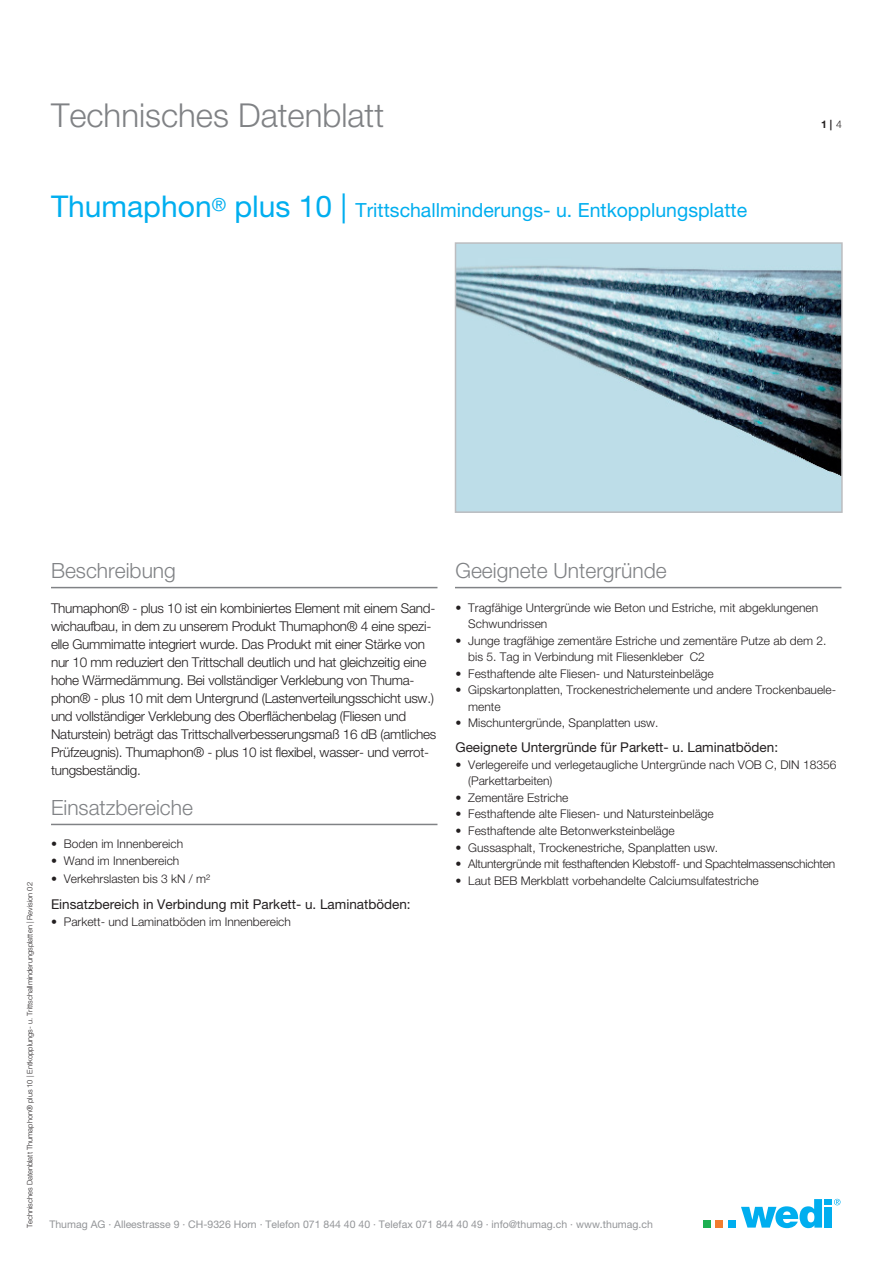
<style>
.page{position:relative;width:893px;height:1263px;background:#fff}
.page>*{position:absolute;margin:0;border:0;box-sizing:border-box;transform-origin:0 0}
.Adresse{font:300 33px "Helvetica Neue LT Pro";color:#808285}
.Adresse-2{font:300 21px "Helvetica Neue LT Pro";color:#808285}
.Adresse-3{font:19.5px "Helvetica Neue LT Pro";color:#00aeef}
.Adresse-4{font:300 13.5px/18px "Helvetica Neue LT Pro";letter-spacing:-.02em;color:#231f20}
.Adresse-5{font:13.5px "Helvetica Neue LT Pro";color:#231f20}
.Adresse-6{font:300 12px/16.5px "Helvetica Neue LT Pro";color:#231f20}
.Adresse-7{font:300 12px "Helvetica Neue LT Pro";letter-spacing:-.02em;color:#231f20}
.t1{font:10.5px "Helvetica Neue LT Pro";color:#939598}
.Adresse-8{font:700 10.5px "Helvetica Neue";color:#231f20}
.Adresse-9{font:300 7.5px "Helvetica Neue LT Pro";color:#231f20}
.s1{font-size:30px}
.s2{font-weight:300}
</style>
<div class="page">
<img style="left:458px;top:245px;width:382px;height:265px">
<div style="left:455px;top:242px;width:388px;height:271px;border:2px solid #bcbdc0"></div>
<div style="left:703px;top:1220px;width:8px;height:8px;background:#1caf51"></div>
<div style="left:715px;top:1220px;width:8px;height:8px;background:#f27d2f"></div>
<div style="left:728px;top:1220px;width:8px;height:8px;background:#00aeef"></div>
<svg style="left:741px;top:1199px;width:81px;height:29px"></svg>
<div style="left:824px;top:1199px;width:8px;height:5px;background:#00aeef"></div>
<div style="left:824px;top:1207px;width:8px;height:20px;background:#00aeef"></div>
<svg style="left:834px;top:1199px;width:6px;height:6px"></svg>
<hr style="left:51px;top:824px;width:386px;height:1px;background:#808285">
<hr style="left:51px;top:587px;width:386px;height:1px;background:#808285">
<hr style="left:455px;top:587px;width:386px;height:1px;background:#808285">
<p class="Adresse" style="left:51px;top:95px;width:335px">Technisches Datenblatt</p>
<p class="Adresse-3" style="left:51px;top:199px;width:698px"><span class="s1">Thumaphon</span><sup>®</sup> <span class="s1">plus 10 |</span> Trittschallminderungs- u. Entkopplungsplatte</p>
<p class="Adresse-8" style="left:821px;top:116px;width:22px">1 | <span class="s2">4</span></p>
<p class="Adresse-9" style="left:25px;top:1228px;width:347px;rotate:-90deg">Technisches Datenblatt Thumaphon® plus 10 | Entkopplungs- u. Trittschallminderungsplatten | Revision 02</p>
<p class="Adresse-2" style="left:51px;top:558px;width:126px">Beschreibung</p>
<p class="Adresse-4" style="left:51px;top:599px;width:387px">Thumaphon® - plus 10 ist ein kombiniertes Element mit einem Sand&shy;wichaufbau, in dem zu unserem Produkt Thumaphon® 4 eine spezi&shy;elle Gummimatte integriert wurde. Das Produkt mit einer Stärke von nur 10 mm reduziert den Trittschall deutlich und hat gleichzeitig eine hohe Wärmedämmung. Bei vollständiger Verklebung von Thuma&shy;phon® - plus 10 mit dem Untergrund (Lastenverteilungsschicht usw.) und vollständiger Verklebung des Oberflächenbelag (Fliesen und Naturstein) beträgt das Trittschallverbesserungsmaß 16 dB (amtliches Prüfzeugnis). Thumaphon® - plus 10 ist flexibel, wasser- und verrot&shy;tungsbeständig.</p>
<p class="Adresse-2" style="left:51px;top:794px;width:143px">Einsatzbereiche</p>
<p class="Adresse-6" style="left:51px;top:835px;width:134px">• Boden im Innenbereich</p>
<p class="Adresse-6" style="left:51px;top:852px;width:130px">• Wand im Innenbereich</p>
<p class="Adresse-6" style="left:51px;top:870px;width:161px">• Verkehrslasten bis 3 kN / m²</p>
<p class="Adresse-5" style="left:51px;top:896px;width:361px">Einsatzbereich in Verbindung mit Parkett- u. Laminatböden:</p>
<p class="Adresse-6" style="left:51px;top:913px;width:241px">• Parkett- und Laminatböden im Innenbereich</p>
<p class="Adresse-2" style="left:455px;top:558px;width:213px">Geeignete Untergründe</p>
<p class="Adresse-6" style="left:468px;top:599px;width:351px;text-indent:-13px">• Tragfähige Untergründe wie Beton und Estriche, mit abgeklungenen<br>Schwundrissen</p>
<p class="Adresse-6" style="left:468px;top:632px;width:360px;text-indent:-13px">• Junge tragfähige zementäre Estriche und zementäre Putze ab dem 2. bis 5. Tag in Verbindung mit Fliesenkleber C2</p>
<p class="Adresse-6" style="left:455px;top:665px;width:260px">• Festhaftende alte Fliesen- und Natursteinbeläge</p>
<p class="Adresse-6" style="left:468px;top:682px;width:369px;text-indent:-13px">• Gipskartonplatten, Trockenestrichelemente und andere Trockenbauele&shy;mente</p>
<p class="Adresse-6" style="left:455px;top:715px;width:205px">• Mischuntergründe, Spanplatten usw.</p>
<p class="Adresse-5" style="left:455px;top:740px;width:324px">Geeignete Untergründe für Parkett- u. Laminatböden:</p>
<p class="Adresse-6" style="left:468px;top:756px;width:370px;text-indent:-13px">• Verlegereife und verlegetaugliche Untergründe nach VOB C, DIN 18356 (Parkettarbeiten)</p>
<p class="Adresse-6" style="left:455px;top:789px;width:115px">• Zementäre Estriche</p>
<p class="Adresse-6" style="left:455px;top:806px;width:260px">• Festhaftende alte Fliesen- und Natursteinbeläge</p>
<p class="Adresse-6" style="left:455px;top:822px;width:221px">• Festhaftende alte Betonwerksteinbeläge</p>
<p class="Adresse-6" style="left:455px;top:839px;width:264px">• Gussasphalt, Trockenestriche, Spanplatten usw.</p>
<p class="Adresse-7" style="left:455px;top:856px;width:381px">• Altuntergründe mit festhaftenden Klebstoff- und Spachtelmassenschichten</p>
<p class="Adresse-6" style="left:455px;top:872px;width:305px">• Laut BEB Merkblatt vorbehandelte Calciumsulfatestriche</p>
<p class="t1" style="left:49px;top:1218px;width:605px">Thumag AG · Alleestrasse 9 · CH-9326 Horn · Telefon 071 844 40 40 · Telefax 071 844 40 49 · info@thumag.ch · www.thumag.ch</p>
</div>
